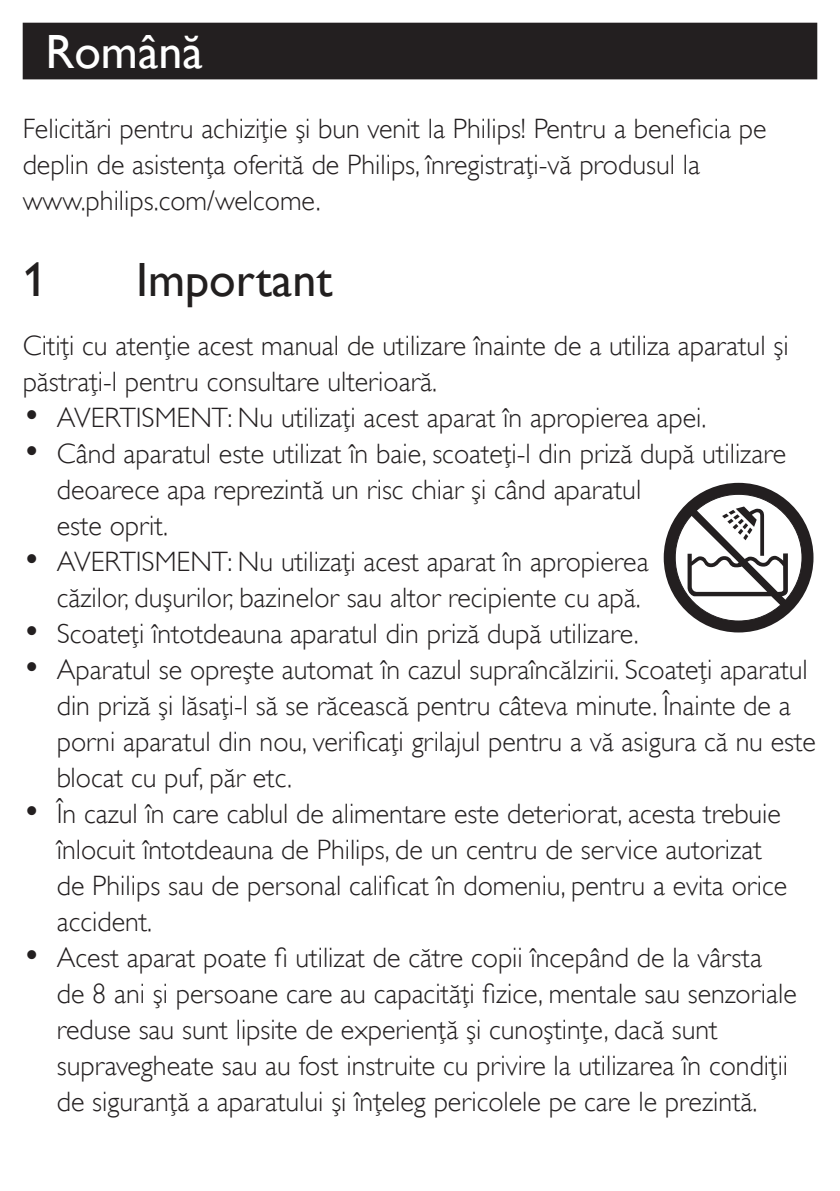
<style>
.page{position:relative;width:840px;height:1191px;background:#fff}
.page>*{position:absolute;margin:0;border:0;box-sizing:border-box;transform-origin:0 0}
.t1{font:48px "Gill Sans Alt One WGL";color:#221f1f}
.t2{font:48px "Gill Sans Alt One WGL";color:#fff}
.t3{font:28px/36px "Gill Sans Alt One WGL Light";color:#231f20}
.s1{font-size:36px}
</style>
<div class="page">
<div style="left:23px;top:23px;width:793px;height:56px;background:#231f20"></div>
<svg style="left:663px;top:483px;width:150px;height:149px"></svg>
<h1 class="t2" style="left:45px;top:19px;width:159px">Română</h1>
<p class="t3" style="left:23px;top:111px;width:745px">Felicitări pentru achiziţie şi bun venit la Philips! Pentru a beneficia pe deplin de asistenţa oferită de Philips, înregistraţi-vă produsul la www.philips.com/welcome.</p>
<h1 class="t1" style="left:23px;top:247px;width:25px">1</h1>
<h1 class="t1" style="left:136px;top:247px;width:197px">Important</h1>
<p class="t3" style="left:23px;top:328px;width:767px">Citiţi cu atenţie acest manual de utilizare înainte de a utiliza aparatul şi păstraţi-l pentru consultare ulterioară.</p>
<p class="t3" style="left:23px;top:400px;width:684px"><span class="s1">•</span> AVERTISMENT: Nu utilizaţi acest aparat în apropierea apei.</p>
<p class="t3" style="left:57px;top:436px;width:730px;text-indent:-34px"><span class="s1">•</span> Când aparatul este utilizat în baie, scoateţi-l din priză după utilizare deoarece apa reprezintă un risc chiar şi când aparatul<br>este oprit.</p>
<p class="t3" style="left:23px;top:544px;width:627px;text-align:right"><span class="s1">•</span> AVERTISMENT: Nu utilizaţi acest aparat în apropierea căzilor, duşurilor, bazinelor sau altor recipiente cu apă.</p>
<p class="t3" style="left:23px;top:616px;width:617px"><span class="s1">•</span> Scoateţi întotdeauna aparatul din priză după utilizare.</p>
<p class="t3" style="left:57px;top:652px;width:760px;text-indent:-34px"><span class="s1">•</span> Aparatul se opreşte automat în cazul supraîncălzirii. Scoateţi aparatul din priză şi lăsaţi-l să se răcească pentru câteva minute. Înainte de a porni aparatul din nou, verificaţi grilajul pentru a vă asigura că nu este blocat cu puf, păr etc.</p>
<p class="t3" style="left:57px;top:796px;width:731px;text-indent:-34px"><span class="s1">•</span> În cazul în care cablul de alimentare este deteriorat, acesta trebuie înlocuit întotdeauna de Philips, de un centru de service autorizat de Philips sau de personal calificat în domeniu, pentru a evita orice accident.</p>
<p class="t3" style="left:57px;top:940px;width:741px;text-indent:-34px"><span class="s1">•</span> Acest aparat poate fi utilizat de către copii începând de la vârsta<br>de 8 ani şi persoane care au capacităţi fizice, mentale sau senzoriale reduse sau sunt lipsite de experienţă şi cunoştinţe, dacă sunt supravegheate sau au fost instruite cu privire la utilizarea în condiţii de siguranţă a aparatului şi înţeleg pericolele pe care le prezintă.</p>
</div>
